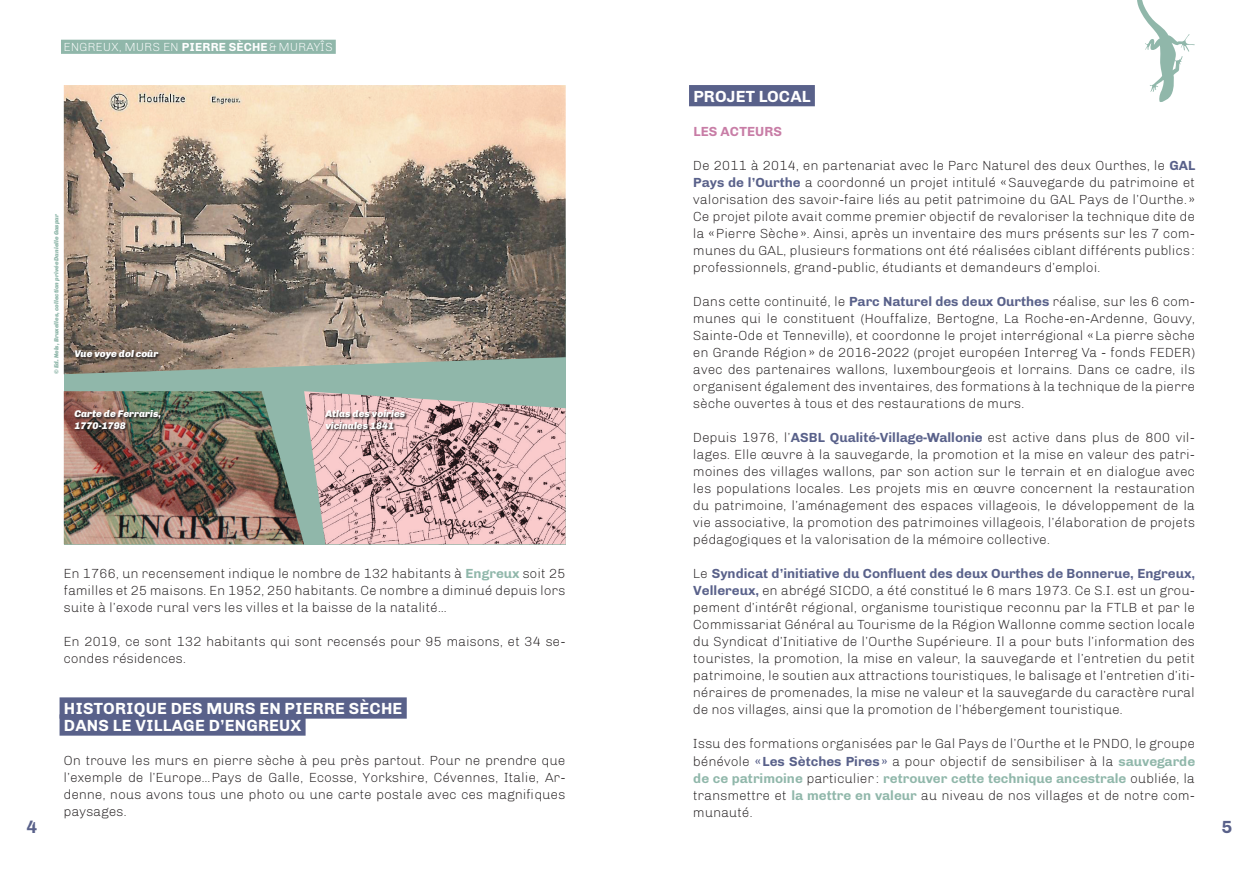
<style>
.page{position:relative;width:1259px;height:893px;background:#fff}
.page>*{position:absolute;margin:0;border:0;box-sizing:border-box;transform-origin:0 0}
.t1{font:700 18px "Chivo";color:#59618a}
.t2{font:700 16.5px/17px "Chivo";letter-spacing:.01em;color:#fff}
.t3{font:300 13.5px/17px "Chivo";color:#231f20;text-align:justify}
.t4{font:700 13.5px "Chivo";letter-spacing:.01em;color:#c87da6}
.t5{font:300 12px "Chivo";letter-spacing:.01em;color:#fff}
.t6{font:italic 900 9.75px/11.7px "Chivo";color:#fff}
.t7{font:italic 900 6px "Chivo";color:#90b7aa}
.s1{font-weight:700}
.s2{font-weight:700;color:#59618a}
.s3{font-weight:700;color:#90b7aa}
</style>
<div class="page">
<div style="left:61px;top:40px;width:275px;height:14px;background:#90b7aa"></div>
<div style="left:64px;top:238px;width:502px;height:306px;background:#90b7aa"></div>
<div style="left:60px;top:697px;width:347px;height:22px;background:#59618a"></div>
<div style="left:60px;top:714px;width:245px;height:22px;background:#59618a"></div>
<div style="left:689px;top:85px;width:126px;height:21px;background:#59618a"></div>
<img style="left:64px;top:85px;width:502px;height:289px">
<img style="left:64px;top:391px;width:502px;height:153px">
<svg style="left:1137px;top:0;width:58px;height:102px"></svg>
<svg style="left:74px;top:350px;width:88px;height:12px"></svg>
<svg style="left:74px;top:410px;width:90px;height:23px;background:#5c5145"></svg>
<svg style="left:325px;top:410px;width:83px;height:23px;background:#ad8c8e"></svg>
<p class="t5" style="left:64px;top:40px;width:270px">ENGREUX, MURS EN <span class="s1">PIERRE SÈCHE</span>&amp;MURAYÎS</p>
<p class="t2" style="left:693px;top:88px;width:119px">PROJET LOCAL</p>
<p class="t4" style="left:693px;top:123px;width:90px">LES ACTEURS</p>
<p class="t3" style="left:693px;top:157px;width:503px">De 2011 à 2014, en partenariat avec le Parc Naturel des deux Ourthes, le <span class="s2">GAL Pays de l’Ourthe</span> a coordonné un projet intitulé «Sauvegarde du patrimoine et valorisation des savoir-faire liés au petit patrimoine du GAL Pays de l’Ourthe. » Ce projet pilote avait comme premier objectif de revaloriser la technique dite de la «Pierre Sèche». Ainsi, après un inventaire des murs présents sur les 7 com&shy;munes du GAL, plusieurs formations ont été réalisées ciblant différents publics: professionnels, grand-public, étudiants et demandeurs d’emploi.</p>
<p class="t3" style="left:693px;top:293px;width:503px">Dans cette continuité, le <span class="s2">Parc Naturel des deux Ourthes</span> réalise, sur les 6 com&shy;munes qui le constituent (Houffalize, Bertogne, La Roche-en-Ardenne, Gouvy, Sainte-Ode et Tenneville), et coordonne le projet interrégional «La pierre sèche en Grande Région» de 2016-2022 (projet européen Interreg Va - fonds FEDER) avec des partenaires wallons, luxembourgeois et lorrains. Dans ce cadre, ils organisent également des inventaires, des formations à la technique de la pierre sèche ouvertes à tous et des restaurations de murs.</p>
<p class="t3" style="left:693px;top:429px;width:503px">Depuis 1976, l’<span class="s2">ASBL Qualité-Village-Wallonie</span> est active dans plus de 800 vil&shy;lages. Elle œuvre à la sauvegarde, la promotion et la mise en valeur des patri&shy;moines des villages wallons, par son action sur le terrain et en dialogue avec les populations locales. Les projets mis en œuvre concernent la restauration du patrimoine, l’aménagement des espaces villageois, le développement de la vie associative, la promotion des patrimoines villageois, l’élaboration de projets pédagogiques et la valorisation de la mémoire collective.</p>
<p class="t3" style="left:693px;top:565px;width:503px">Le <span class="s2">Syndicat d’initiative du Confluent des deux Ourthes de Bonnerue, Engreux, Vellereux,</span> en abrégé SICDO, a été constitué le 6 mars 1973. Ce S.I. est un grou&shy;pement d’intérêt régional, organisme touristique reconnu par la FTLB et par le Commissariat Général au Tourisme de la Région Wallonne comme section locale du Syndicat d’Initiative de l’Ourthe Supérieure. Il a pour buts l’information des touristes, la promotion, la mise en valeur, la sauvegarde et l’entretien du petit patrimoine, le soutien aux attractions touristiques, le balisage et l’entretien d’iti&shy;néraires de promenades, la mise ne valeur et la sauvegarde du caractère rural de nos villages, ainsi que la promotion de l’hébergement touristique.</p>
<p class="t3" style="left:693px;top:735px;width:503px">Issu des formations organisées par le Gal Pays de l’Ourthe et le PNDO, le groupe bénévole <span class="s2">«Les Sètches Pires»</span> a pour objectif de sensibiliser à la <span class="s3">sauvegarde de ce patrimoine</span> particulier : <span class="s3">retrouver cette technique ancestrale</span> oubliée, la transmettre et <span class="s3">la mettre en valeur</span> au niveau de nos villages et de notre com&shy;munauté.</p>
<p class="t7" style="left:53px;top:374px;width:162px;rotate:-90deg">© Ed. Nels, Bruxelles, collection privée Danielle Gaspar</p>
<p class="t6" style="left:74px;top:348px;width:85px">Vue voye dol coûr</p>
<p class="t6" style="left:74px;top:408px;width:88px">Carte de Ferraris,<br>1770-1798</p>
<p class="t6" style="left:325px;top:408px;width:81px">Atlas des voiries vicinales 1841</p>
<p class="t3" style="left:64px;top:565px;width:503px">En 1766, un recensement indique le nombre de 132 habitants à <span class="s3">Engreux</span> soit 25 familles et 25 maisons. En 1952, 250 habitants. Ce nombre a diminué depuis lors suite à l’exode rural vers les villes et la baisse de la natalité…</p>
<p class="t3" style="left:64px;top:633px;width:503px">En 2019, ce sont 132 habitants qui sont recensés pour 95 maisons, et 34 se&shy;condes résidences.</p>
<p class="t2" style="left:64px;top:700px;width:340px">HISTORIQUE DES MURS EN PIERRE SÈCHE<br>DANS LE VILLAGE D’ENGREUX</p>
<p class="t3" style="left:64px;top:752px;width:503px">On trouve les murs en pierre sèche à peu près partout. Pour ne prendre que l’exemple de l’Europe…Pays de Galle, Ecosse, Yorkshire, Cévennes, Italie, Ar&shy;denne, nous avons tous une photo ou une carte postale avec ces magnifiques paysages.</p>
<h1 class="t1" style="left:26px;top:817px;width:13px">4</h1>
<h1 class="t1" style="left:1221px;top:817px;width:13px">5</h1>
</div>
